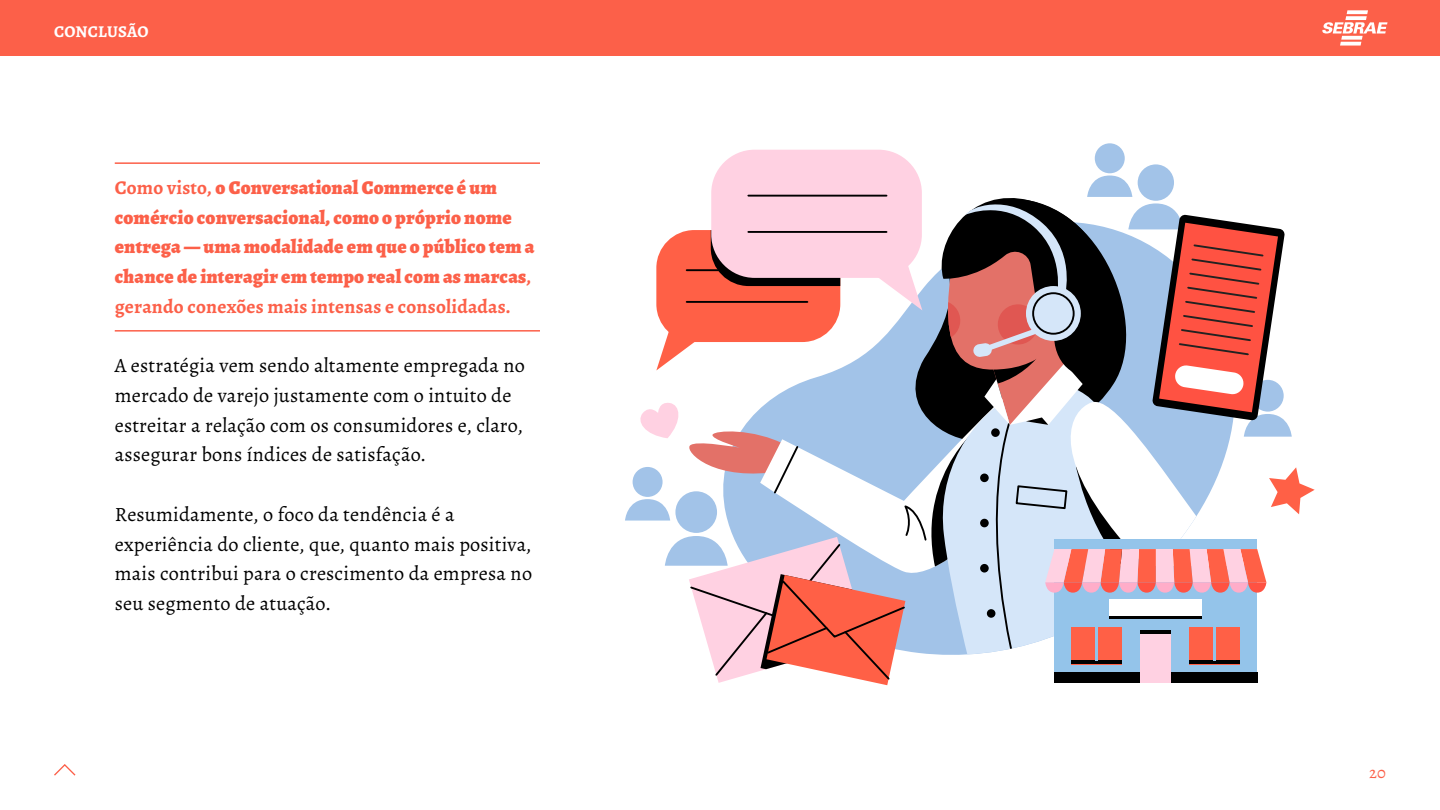
<style>
.page{position:relative;width:1440px;height:810px;background:#fff}
.page>*{position:absolute;margin:0;border:0;box-sizing:border-box;transform-origin:0 0}
.t1{font:20.25px/29.7px "Alegreya";letter-spacing:.01em;color:#000}
.t2{font:900 19.5px/29.7px "Alegreya";letter-spacing:.01em;color:#fc6049}
.t3{font:700 16.5px "Alegreya";letter-spacing:.01em;color:#fff}
.t4{font:16.5px "Alegreya";color:#fc6049}
.s1{font-weight:700}
</style>
<div class="page">
<div style="left:0;top:0;width:1440px;height:56px;background:#fc6049"></div>
<svg style="left:54px;top:764px;width:22px;height:12px"></svg>
<hr style="left:115px;top:162px;width:425px;height:2px;background:#fc6049">
<hr style="left:115px;top:330px;width:425px;height:2px;background:#fc6049">
<div style="left:1138px;top:164px;width:36px;height:37px;background:#a2c3e8;border-radius:50%"></div>
<div style="left:1095px;top:143px;width:30px;height:30px;background:#a2c3e8;border-radius:50%"></div>
<div style="left:711px;top:150px;width:211px;height:128px;background:#ffd1e2;border-radius:43px"></div>
<svg style="left:625px;top:176px;width:690px;height:509px"></svg>
<svg style="left:1322px;top:10px;width:66px;height:36px"></svg>
<p class="t3" style="left:54px;top:20px;width:96px">CONCLUSÃO</p>
<p class="t2" style="left:115px;top:173px;width:421px"><span class="s1">Como visto,</span> o Conversational Commerce é um comércio conversacional, como o próprio nome entrega — uma modalidade em que o público tem a chance de interagir em tempo real com as marcas<span class="s1">, gerando conexões mais intensas e consolidadas.</span></p>
<p class="t1" style="left:115px;top:351px;width:412px">A estratégia vem sendo altamente empregada no mercado de varejo justamente com o intuito de estreitar a relação com os consumidores e, claro, assegurar bons índices de satisfação.</p>
<p class="t1" style="left:115px;top:499px;width:419px">Resumidamente, o foco da tendência é a experiência do cliente, que, quanto mais positiva, mais contribui para o crescimento da empresa no seu segmento de atuação.</p>
<p class="t4" style="left:1369px;top:763px;width:18px">20</p>
</div>
